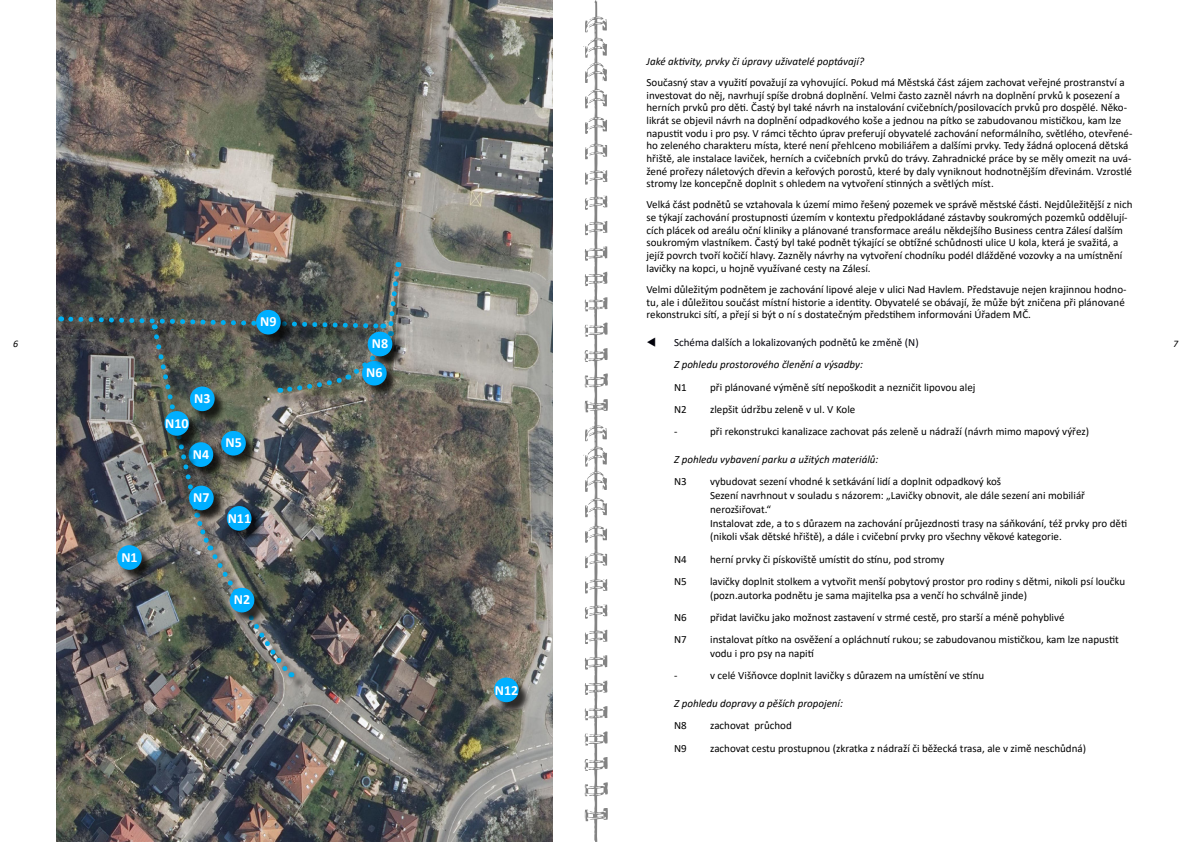
<style>
.page{position:relative;width:1191px;height:842px;background:#fff}
.page>*{position:absolute;margin:0;border:0;box-sizing:border-box;transform-origin:0 0}
.t1{font:700 14px "Calibri";color:#fff}
.t2{font:11px/12.6px "Calibri";color:#000}
.t3{font:italic 11px "Calibri";color:#000}
.t4{font:11px/22.3px "Calibri";color:#00000a}
.t5{font:italic 10px "Calibri";color:#000}
.s1{font-style:italic;color:#000}
</style>
<div class="page">
<img style="left:57px;top:0;width:496px;height:842px">
<div style="left:495px;top:679px;width:36px;height:36px;background:#000;opacity:.75"></div>
<div style="left:494px;top:677px;width:24px;height:25px;background:#00afff;border-radius:50%"></div>
<div style="left:279px;top:264px;width:133px;height:141px;background:#000;opacity:.75"></div>
<div style="left:369px;top:333px;width:36px;height:36px;background:#000;opacity:.75"></div>
<div style="left:153px;top:326px;width:153px;height:363px;background:#000;opacity:.75"></div>
<img style="left:61px;top:262px;width:342px;height:416px">
<div style="left:231px;top:589px;width:36px;height:36px;background:#000;opacity:.75"></div>
<div style="left:230px;top:588px;width:24px;height:24px;background:#00afff;border-radius:50%"></div>
<div style="left:190px;top:487px;width:36px;height:36px;background:#000;opacity:.75"></div>
<div style="left:189px;top:486px;width:25px;height:24px;background:#00afff;border-radius:50%"></div>
<div style="left:257px;top:311px;width:36px;height:36px;background:#000;opacity:.75"></div>
<div style="left:256px;top:310px;width:25px;height:24px;background:#00afff;border-radius:50%"></div>
<div style="left:166px;top:413px;width:35px;height:35px;background:#000;opacity:.75"></div>
<div style="left:164px;top:411px;width:25px;height:25px;background:#00afff;border-radius:50%"></div>
<svg style="left:583px;top:0;width:25px;height:842px"></svg>
<p class="t3" style="left:646px;top:54px;width:219px">Jaké aktivity, prvky či úpravy uživatelé poptávají?</p>
<p class="t2" style="left:646px;top:76px;width:487px">Současný stav a využití považují za vyhovující. Pokud má Městská část zájem zachovat veřejné prostranství a investovat do něj, navrhují spíše drobná doplnění. Velmi často zazněl návrh na doplnění prvků k posezení a herních prvků pro děti. Častý byl také návrh na instalování cvičebních/posilovacích prvků pro dospělé. Něko&shy;likrát se objevil návrh na doplnění odpadkového koše a jednou na pítko se zabudovanou mističkou, kam lze napustit vodu i pro psy. V rámci těchto úprav preferují obyvatelé zachování neformálního, světlého, otevřené&shy;ho zeleného charakteru místa, které není přehlceno mobiliářem a dalšími prvky. Tedy žádná oplocená dětská hřiště, ale instalace laviček, herních a cvičebních prvků do trávy. Zahradnické práce by se měly omezit na uvá&shy;žené prořezy náletových dřevin a keřových porostů, které by daly vyniknout hodnotnějším dřevinám. Vzrostlé stromy lze koncepčně doplnit s ohledem na vytvoření stinných a světlých míst.</p>
<p class="t2" style="left:646px;top:198px;width:487px">Velká část podnětů se vztahovala k území mimo řešený pozemek ve správě městské části. Nejdůležitější z nich se týkají zachování prostupnosti územím v kontextu předpokládané zástavby soukromých pozemků oddělují&shy;cích plácek od areálu oční kliniky a plánované transformace areálu někdejšího Business centra Zálesí dalším soukromým vlastníkem. Častý byl také podnět týkající se obtížné schůdnosti ulice U kola, která je svažitá, a jejíž povrch tvoří kočičí hlavy. Zazněly návrhy na vytvoření chodníku podél dlážděné vozovky a na umístnění lavičky na kopci, u hojně využívané cesty na Zálesí.</p>
<p class="t2" style="left:646px;top:283px;width:481px">Velmi důležitým podnětem je zachování lipové aleje v ulici Nad Havlem. Představuje nejen krajinnou hodno&shy;tu, ale i důležitou součást místní historie a identity. Obyvatelé se obávají, že může být zničena při plánované rekonstrukci sítí, a přejí si být o ní s dostatečným předstihem informováni Úřadem MČ.</p>
<p class="t4" style="left:674px;top:331px;width:246px;text-indent:-28px">▼ Schéma dalších a lokalizovaných podnětů ke změně (N)<br><span class="s1">Z pohledu prostorového členění a výsadby:</span></p>
<p class="t2" style="left:674px;top:380px;width:14px">N1</p>
<p class="t2" style="left:710px;top:380px;width:267px">při plánované výměně sítí nepoškodit a nezničit lipovou alej</p>
<p class="t2" style="left:674px;top:403px;width:14px">N2</p>
<p class="t2" style="left:710px;top:403px;width:147px">zlepšit údržbu zeleně v ul. V Kole</p>
<p class="t2" style="left:674px;top:425px;width:5px">-</p>
<p class="t2" style="left:710px;top:425px;width:380px">při rekonstrukci kanalizace zachovat pás zeleně u nádraží (návrh mimo mapový výřez)</p>
<p class="t3" style="left:674px;top:452px;width:206px">Z pohledu vybavení parku a užitých materiálů:</p>
<p class="t2" style="left:674px;top:475px;width:14px">N3</p>
<p class="t2" style="left:710px;top:474px;width:418px;line-height:13.8px">vybudovat sezení vhodné k setkávání lidí a doplnit odpadkový koš<br>Sezení navrhnout v souladu s názorem: „Lavičky obnovit, ale dále sezení ani mobiliář nerozšiřovat.“<br>Instalovat zde, a to s důrazem na zachování průjezdnosti trasy na sáňkování, též prvky pro děti (nikoli však dětské hřiště), a dále i cvičební prvky pro všechny věkové kategorie.</p>
<p class="t2" style="left:674px;top:552px;width:14px">N4</p>
<p class="t2" style="left:710px;top:552px;width:236px">herní prvky či pískoviště umístit do stínu, pod stromy</p>
<p class="t2" style="left:674px;top:575px;width:14px">N5</p>
<p class="t2" style="left:710px;top:574px;width:416px;line-height:13.8px">lavičky doplnit stolkem a vytvořit menší pobytový prostor pro rodiny s dětmi, nikoli psí loučku (pozn.autorka podnětu je sama majitelka psa a venčí ho schválně jinde)</p>
<p class="t2" style="left:674px;top:611px;width:14px">N6</p>
<p class="t2" style="left:710px;top:611px;width:356px">přidat lavičku jako možnost zastavení v strmé cestě, pro starší a méně pohyblivé</p>
<p class="t2" style="left:674px;top:633px;width:14px">N7</p>
<p class="t2" style="left:710px;top:632px;width:410px;line-height:13.8px">instalovat pítko na osvěžení a opláchnutí rukou; se zabudovanou mističkou, kam lze napustit vodu i pro psy na napití</p>
<p class="t2" style="left:674px;top:669px;width:5px">-</p>
<p class="t2" style="left:710px;top:669px;width:276px">v celé Višňovce doplnit lavičky s důrazem na umístění ve stínu</p>
<p class="t3" style="left:674px;top:696px;width:170px">Z pohledu dopravy a pěších propojení:</p>
<p class="t2" style="left:674px;top:719px;width:14px">N8</p>
<p class="t2" style="left:710px;top:719px;width:83px">zachovat průchod</p>
<p class="t2" style="left:674px;top:741px;width:14px">N9</p>
<p class="t2" style="left:710px;top:741px;width:377px">zachovat cestu prostupnou (zkratka z nádraží či běžecká trasa, ale v zimě neschůdná)</p>
<p class="t1" style="left:260px;top:312px;width:18px">N9</p>
<p class="t1" style="left:372px;top:334px;width:18px">N8</p>
<p class="t5" style="left:13px;top:337px;width:7px">6</p>
<p class="t5" style="left:1173px;top:337px;width:7px">7</p>
<p class="t1" style="left:366px;top:363px;width:18px">N6</p>
<p class="t1" style="left:194px;top:388px;width:18px">N3</p>
<p class="t1" style="left:165px;top:413px;width:25px">N10</p>
<p class="t1" style="left:225px;top:433px;width:18px">N5</p>
<p class="t1" style="left:193px;top:444px;width:18px">N4</p>
<p class="t1" style="left:193px;top:488px;width:18px">N7</p>
<p class="t1" style="left:228px;top:508px;width:25px">N11</p>
<p class="t1" style="left:121px;top:547px;width:18px">N1</p>
<p class="t1" style="left:234px;top:590px;width:18px">N2</p>
<p class="t1" style="left:495px;top:680px;width:25px">N12</p>
</div>
